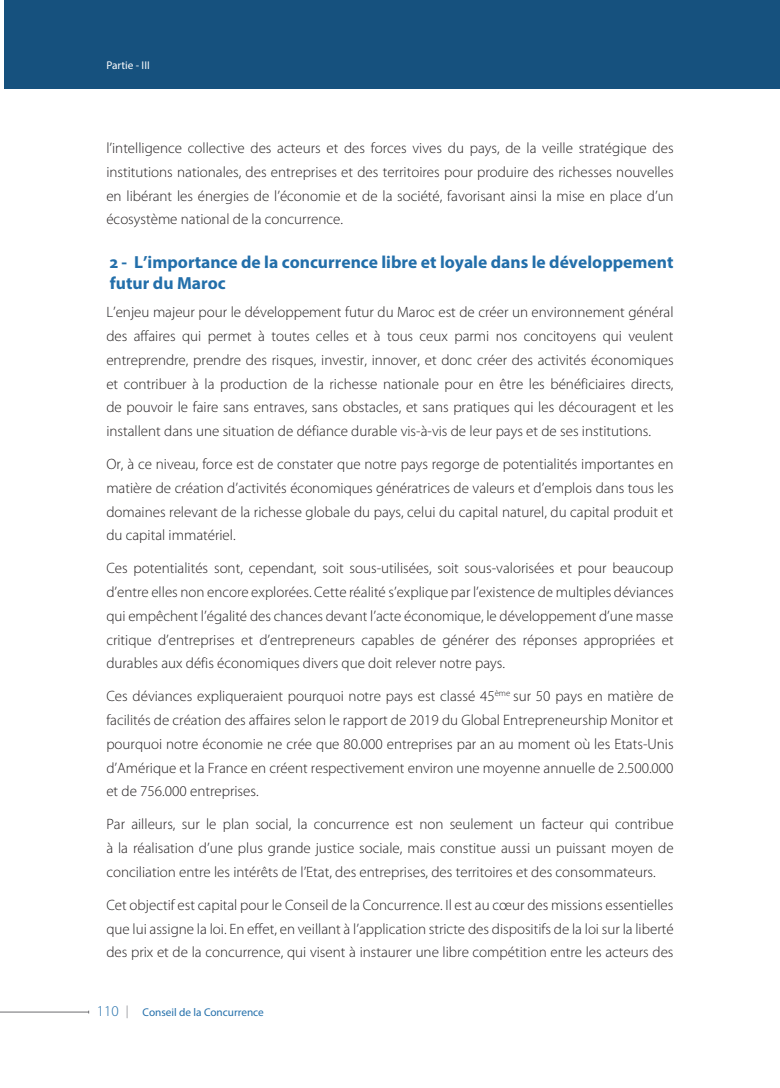
<style>
.page{position:relative;width:780px;height:1088px;background:#fff}
.page>*{position:absolute;margin:0;border:0;box-sizing:border-box;transform-origin:0 0}
.t1{font:700 17.5px/21.2px "Myriad Pro";color:#236faa}
.t2{font:300 15px/23.8px "Myriad Pro";color:#231f20;text-align:justify}
.t3{font:300 15px "Myriad Pro";color:#236faa}
.t4{font:11.25px "Myriad Pro";color:#236faa}
.t5{font:11.25px "Myriad Pro";color:#fff}
</style>
<div class="page">
<div style="left:763px;top:0;width:17px;height:89px;background:#16517e"></div>
<div style="left:4px;top:0;width:758px;height:89px;background:#16517e"></div>
<svg style="left:127px;top:1006px;width:1px;height:12px"></svg>
<hr style="left:0;top:1012px;width:89px;height:1px;background:#6c6d70">
<p class="t5" style="left:106px;top:58px;width:45px">Partie - III</p>
<p class="t2" style="left:106px;top:136px;width:569px">l’intelligence collective des acteurs et des forces vives du pays, de la veille stratégique des institutions nationales, des entreprises et des territoires pour produire des richesses nouvelles en libérant les énergies de l’économie et de la société, favorisant ainsi la mise en place d’un écosystème national de la concurrence.</p>
<p class="t1" style="left:110px;top:251px;width:565px">2 - L’importance de la concurrence libre et loyale dans le développement futur du Maroc</p>
<p class="t2" style="left:106px;top:301px;width:568px">L’enjeu majeur pour le développement futur du Maroc est de créer un environnement général des affaires qui permet à toutes celles et à tous ceux parmi nos concitoyens qui veulent entreprendre, prendre des risques, investir, innover, et donc créer des activités économiques et contribuer à la production de la richesse nationale pour en être les bénéficiaires directs, de pouvoir le faire sans entraves, sans obstacles, et sans pratiques qui les découragent et les installent dans une situation de défiance durable vis-à-vis de leur pays et de ses institutions.</p>
<p class="t2" style="left:106px;top:452px;width:568px">Or, à ce niveau, force est de constater que notre pays regorge de potentialités importantes en matière de création d’activités économiques génératrices de valeurs et d’emplois dans tous les domaines relevant de la richesse globale du pays, celui du capital naturel, du capital produit et du capital immatériel.</p>
<p class="t2" style="left:106px;top:557px;width:568px">Ces potentialités sont, cependant, soit sous-utilisées, soit sous-valorisées et pour beaucoup d’entre elles non encore explorées. Cette réalité s’explique par l’existence de multiples déviances qui empêchent l’égalité des chances devant l’acte économique, le développement d’une masse critique d’entreprises et d’entrepreneurs capables de générer des réponses appropriées et durables aux défis économiques divers que doit relever notre pays.</p>
<p class="t2" style="left:106px;top:685px;width:568px">Ces déviances expliqueraient pourquoi notre pays est classé 45<sup>ème</sup> sur 50 pays en matière de facilités de création des affaires selon le rapport de 2019 du Global Entrepreneurship Monitor et pourquoi notre économie ne crée que 80.000 entreprises par an au moment où les Etats-Unis d’Amérique et la France en créent respectivement environ une moyenne annuelle de 2.500.000 et de 756.000 entreprises.</p>
<p class="t2" style="left:106px;top:813px;width:568px">Par ailleurs, sur le plan social, la concurrence est non seulement un facteur qui contribue à la réalisation d’une plus grande justice sociale, mais constitue aussi un puissant moyen de conciliation entre les intérêts de l’Etat, des entreprises, des territoires et des consommateurs.</p>
<p class="t2" style="left:106px;top:893px;width:568px">Cet objectif est capital pour le Conseil de la Concurrence. Il est au cœur des missions essentielles que lui assigne la loi. En effet, en veillant à l’application stricte des dispositifs de la loi sur la liberté des prix et de la concurrence, qui visent à instaurer une libre compétition entre les acteurs des</p>
<p class="t3" style="left:97px;top:1002px;width:23px">110</p>
<p class="t4" style="left:143px;top:1005px;width:123px">Conseil de la Concurrence</p>
</div>
